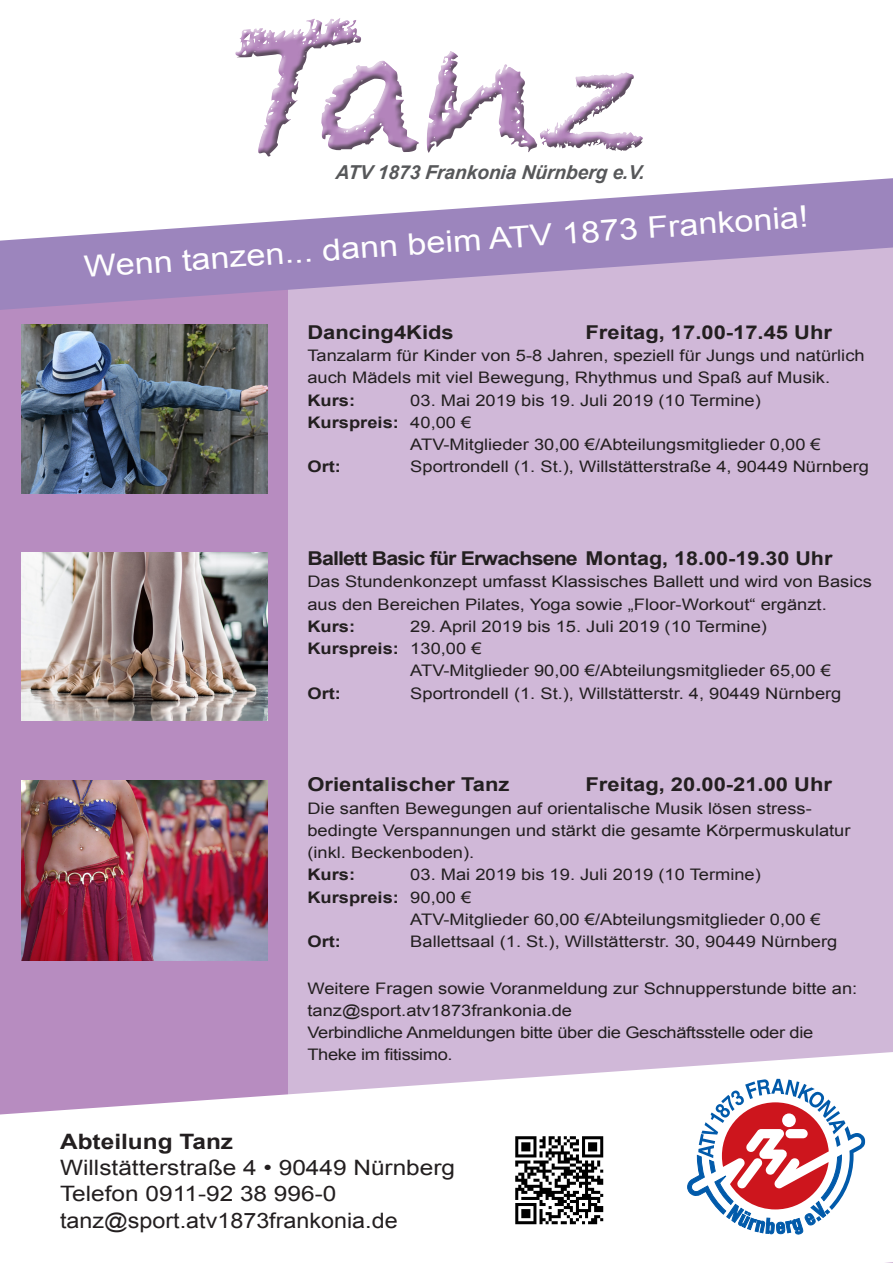
<style>
.page{position:relative;width:893px;height:1263px;background:#fff}
.page>*{position:absolute;margin:0;border:0;box-sizing:border-box;transform-origin:0 0}
.t1{font:italic 169.65px "Chalkduster";color:#a066aa}
.t2{font:29.7px "Arial";color:#fff;scale:1.15 1}
.t3{font:21.15px/26.1px "Arial";color:#231f20;scale:1.15 1}
.t4{font:700 21.15px "Arial";color:#231f20;scale:1.15 1}
.t5{font:italic 700 19.2px "Arial";letter-spacing:-.005em;color:#57585a}
.t6{font:700 19.05px "Arial";color:#231f20;scale:1.15 1}
.t7{font:700 19.05px "Arial";letter-spacing:-.04em;color:#231f20;scale:1.12 1}
.t8{font:15.9px/22.2px "Arial";color:#231f20;scale:1.15 1}
.t9{font:700 15.9px "Arial";color:#231f20;scale:1.15 1}
.s1{font-weight:400}
</style>
<div class="page">
<svg style="left:237px;top:21px;width:406px;height:136px"></svg>
<div style="left:0;top:261px;width:892px;height:1001px;background:#b78cc0"></div>
<div style="left:288px;top:244px;width:604px;height:859px;background:#d0b8d8"></div>
<svg style="left:0;top:178px;width:892px;height:132px;fill:#9c85bd"></svg>
<svg style="left:0;top:1052px;width:892px;height:210px;fill:#fff"></svg>
<svg style="left:687px;top:1078px;width:178px;height:156px;background:#d0b2bf"></svg>
<img style="left:506px;top:1127px;width:107px;height:107px">
<img style="left:21px;top:325px;width:246px;height:168px">
<img style="left:21px;top:552px;width:246px;height:168px">
<img style="left:21px;top:780px;width:246px;height:180px">
<h1 class="t1" style="left:206px;top:-10px;width:481px">Tanz</h1>
<p class="t5" style="left:335px;top:165px;width:312px">ATV 1873 Frankonia Nürnberg e.V.</p>
<h2 class="t2" style="left:83px;top:256px;width:632px;rotate:-4deg">Wenn tanzen... dann beim ATV 1873 Frankonia!</h2>
<p class="t6" style="left:307px;top:325px;width:129px">Dancing4Kids</p>
<p class="t6" style="left:585px;top:325px;width:216px">Freitag, 17.00-17.45 Uhr</p>
<p class="t8" style="left:307px;top:345px;width:486px">Tanzalarm für Kinder von 5-8 Jahren, speziell für Jungs und natürlich auch Mädels mit viel Bewegung, Rhythmus und Spaß auf Musik.</p>
<p class="t9" style="left:307px;top:394px;width:43px">Kurs:</p>
<p class="t8" style="left:410px;top:390px;width:306px">03. Mai 2019 bis 19. Juli 2019 (10 Termine)</p>
<p class="t9" style="left:307px;top:416px;width:144px">Kurspreis: <span class="s1">40,00 €</span></p>
<p class="t8" style="left:410px;top:435px;width:358px">ATV-Mitglieder 30,00 €/Abteilungsmitglieder 0,00 €</p>
<p class="t9" style="left:307px;top:460px;width:31px">Ort:</p>
<p class="t8" style="left:410px;top:457px;width:400px">Sportrondell (1. St.), Willstätterstraße 4, 90449 Nürnberg</p>
<p class="t7" style="left:307px;top:551px;width:470px">Ballett Basic für Erwachsene Montag, 18.00-19.30 Uhr</p>
<p class="t8" style="left:307px;top:572px;width:492px">Das Stundenkonzept umfasst Klassisches Ballett und wird von Basics aus den Bereichen Pilates, Yoga sowie „Floor-Workout“ ergänzt.</p>
<p class="t9" style="left:307px;top:620px;width:43px">Kurs:</p>
<p class="t8" style="left:410px;top:616px;width:311px">29. April 2019 bis 15. Juli 2019 (10 Termine)</p>
<p class="t9" style="left:307px;top:642px;width:153px">Kurspreis: <span class="s1">130,00 €</span></p>
<p class="t8" style="left:410px;top:661px;width:367px">ATV-Mitglieder 90,00 €/Abteilungsmitglieder 65,00 €</p>
<p class="t9" style="left:307px;top:687px;width:31px">Ort:</p>
<p class="t8" style="left:410px;top:683px;width:376px">Sportrondell (1. St.), Willstätterstr. 4, 90449 Nürnberg</p>
<p class="t6" style="left:307px;top:777px;width:177px">Orientalischer Tanz</p>
<p class="t6" style="left:585px;top:777px;width:216px">Freitag, 20.00-21.00 Uhr</p>
<p class="t8" style="left:307px;top:798px;width:474px">Die sanften Bewegungen auf orientalische Musik lösen stress - bedingte Verspannungen und stärkt die gesamte Körper muskulatur (inkl. Beckenboden).</p>
<p class="t9" style="left:307px;top:868px;width:43px">Kurs:</p>
<p class="t8" style="left:410px;top:865px;width:306px">03. Mai 2019 bis 19. Juli 2019 (10 Termine)</p>
<p class="t9" style="left:307px;top:891px;width:144px">Kurspreis: <span class="s1">90,00 €</span></p>
<p class="t8" style="left:410px;top:909px;width:358px">ATV-Mitglieder 60,00 €/Abteilungsmitglieder 0,00 €</p>
<p class="t9" style="left:307px;top:935px;width:31px">Ort:</p>
<p class="t8" style="left:410px;top:931px;width:373px">Ballettsaal (1. St.), Willstätterstr. 30, 90449 Nürnberg</p>
<p class="t8" style="left:307px;top:978px;width:479px">Weitere Fragen sowie Voranmeldung zur Schnupperstunde bitte an: tanz@sport.atv1873frankonia.de<br>Verbindliche Anmeldungen bitte über die Geschäftsstelle oder die Theke im fitissimo.</p>
<h3 class="t4" style="left:60px;top:1133px;width:152px">Abteilung Tanz</h3>
<h3 class="t3" style="left:60px;top:1156px;width:345px">Willstätterstraße 4 • 90449 Nürnberg<br>Telefon 0911-92 38 996-0 tanz@sport.atv1873frankonia.de</h3>
</div>
